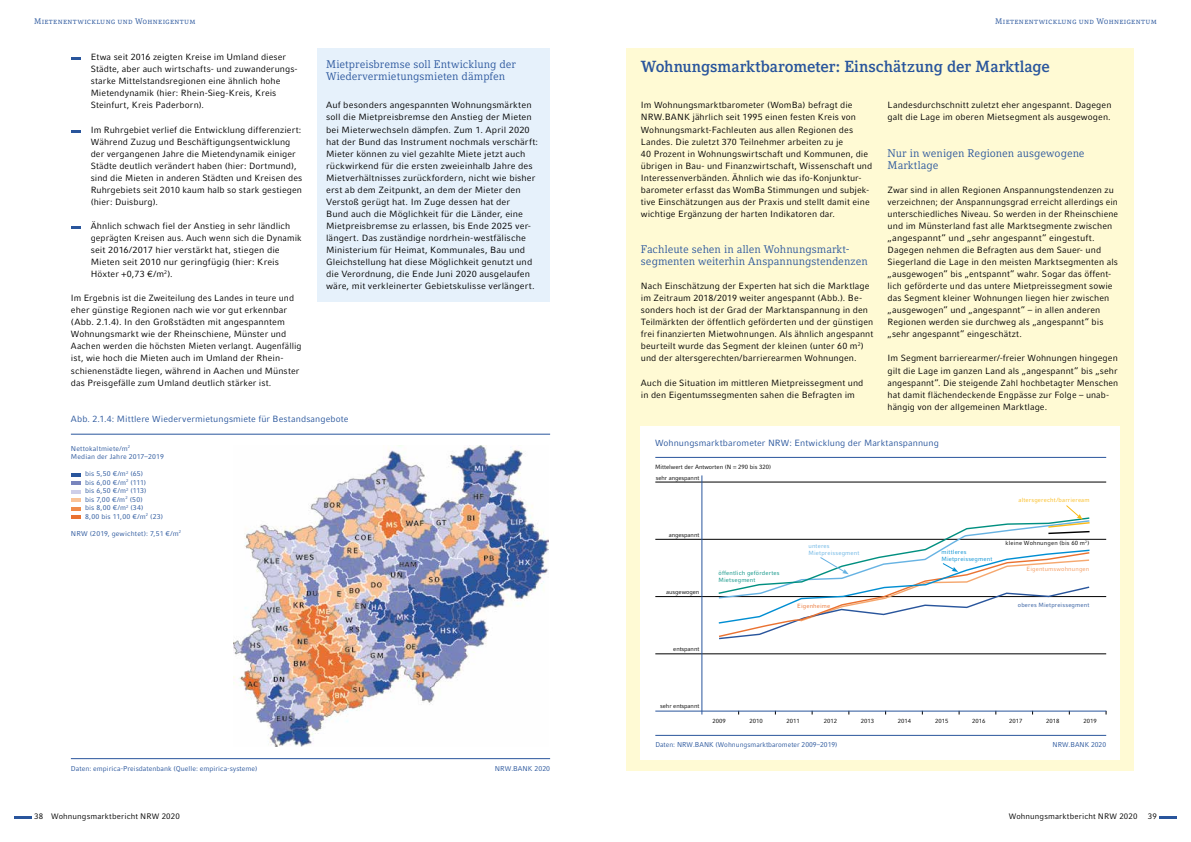
<style>
.page{position:relative;width:1191px;height:842px;background:#fff}
.page>*{position:absolute;margin:0;border:0;box-sizing:border-box;transform-origin:0 0}
.t1{font:700 16px "Compatil Letter LT";letter-spacing:-.005em;color:#29559c}
.t2{font:11px/12px "Compatil Letter LT";color:#29559c}
.t3{font:9px/12px "Compatil Fact LT";letter-spacing:.01em;color:#000}
.t4{font:9px "Compatil Fact LT";letter-spacing:.01em;color:#29559c}
.t5{font:8px "Compatil Letter LT Regular SC";letter-spacing:.045em;color:#29559c}
.t6{font:8px "Compatil Fact LT";letter-spacing:.015em;color:#000}
.t7{font:7px/8.5px "Compatil Fact LT";color:#29559c}
.t8{font:7px/8.5px "Compatil Fact LT";letter-spacing:.02em;color:#29559c}
.t9{font:6.1px "Compatil Fact LT";color:#000}
.t10{font:6px "Compatil Fact LT";letter-spacing:-.005em;color:#000}
.t11{font:6px/7px "Compatil Fact LT";letter-spacing:.025em;color:#008f80}
.t12{font:6px/7px "Compatil Fact LT";letter-spacing:.025em;color:#008ed2}
.t13{font:6px "Compatil Fact LT";letter-spacing:.025em;color:#faba17}
.t14{font:6px "Compatil Fact LT";letter-spacing:.02em;color:#000}
.t15{font:6px/7px "Compatil Fact LT";letter-spacing:.025em;color:#67b3e3}
.t16{font:6px "Compatil Fact LT";letter-spacing:.025em;color:#29559c}
.t17{font:6px "Compatil Fact LT";letter-spacing:.025em;color:#f3985b}
.t18{font:6px "Compatil Fact LT";letter-spacing:.02em;color:#ea7231}
</style>
<div class="page">
<hr style="left:1159px;top:816px;width:17px;height:3px;background:#29559c">
<hr style="left:14px;top:816px;width:17px;height:3px;background:#29559c">
<svg style="left:71px;top:57px;width:10px;height:3px"></svg>
<svg style="left:71px;top:130px;width:10px;height:3px"></svg>
<svg style="left:71px;top:226px;width:10px;height:3px"></svg>
<div style="left:317px;top:48px;width:233px;height:253px;background:#e6f1fb"></div>
<img style="left:233px;top:446px;width:315px;height:300px">
<svg style="left:71px;top:473px;width:10px;height:3px"></svg>
<svg style="left:71px;top:482px;width:10px;height:11px"></svg>
<svg style="left:71px;top:499px;width:10px;height:11px"></svg>
<svg style="left:71px;top:516px;width:10px;height:3px"></svg>
<hr style="left:71px;top:758px;width:479px;height:1px;background:#29559c">
<hr style="left:71px;top:434px;width:479px;height:1px;background:#29559c">
<div style="left:626px;top:48px;width:508px;height:723px;background:#fffad4"></div>
<div style="left:641px;top:426px;width:479px;height:333px;background:#fff"></div>
<hr style="left:655px;top:482px;width:451px;height:1px;background:#000">
<hr style="left:655px;top:539px;width:451px;height:1px;background:#000">
<hr style="left:655px;top:596px;width:451px;height:1px;background:#000">
<hr style="left:655px;top:654px;width:451px;height:1px;background:#000">
<hr style="left:701px;top:475px;width:1px;height:239px;background:#29559c">
<hr style="left:655px;top:457px;width:451px;height:1px;background:#29559c">
<hr style="left:655px;top:735px;width:451px;height:1px;background:#29559c">
<hr style="left:655px;top:711px;width:451px;height:1px;background:#29559c">
<svg style="left:717px;top:505px;width:374px;height:135px"></svg>
<p class="t5" style="left:34px;top:17px;width:163px">Mietenentwicklung und Wohneigentum</p>
<p class="t5" style="left:995px;top:17px;width:163px">Mietenentwicklung und Wohneigentum</p>
<p class="t3" style="left:91px;top:51px;width:208px">Etwa seit 2016 zeigten Kreise im Umland dieser Städte, aber auch wirtschafts- und zuwanderungs&shy;starke Mittelstandsregionen eine ähnlich hohe Mietendynamik (hier: Rhein-Sieg-Kreis, Kreis Steinfurt, Kreis Paderborn).</p>
<p class="t3" style="left:91px;top:123px;width:213px">Im Ruhrgebiet verlief die Entwicklung differenziert:<br>Während Zuzug und Beschäftigungsentwicklung der vergangenen Jahre die Mietendynamik einiger Städte deutlich verändert haben (hier: Dortmund), sind die Mieten in anderen Städten und Kreisen des Ruhrgebiets seit 2010 kaum halb so stark gestiegen (hier: Duisburg).</p>
<p class="t3" style="left:91px;top:220px;width:212px">Ähnlich schwach fiel der Anstieg in sehr ländlich geprägten Kreisen aus. Auch wenn sich die Dynamik seit 2016/2017 hier verstärkt hat, stiegen die Mieten seit 2010 nur geringfügig (hier: Kreis Höxter +0,73 €/m<sup>2</sup>).</p>
<p class="t3" style="left:71px;top:292px;width:232px">Im Ergebnis ist die Zweiteilung des Landes in teure und eher günstige Regionen nach wie vor gut erkennbar (Abb. 2.1.4). In den Großstädten mit angespanntem Wohnungsmarkt wie der Rheinschiene, Münster und Aachen werden die höchsten Mieten verlangt. Augenfällig ist, wie hoch die Mieten auch im Umland der Rhein&shy;schienenstädte liegen, während in Aachen und Münster das Preisgefälle zum Umland deutlich stärker ist.</p>
<p class="t2" style="left:326px;top:58px;width:191px">Mietpreisbremse soll Entwicklung der<br>Wiedervermietungsmieten dämpfen</p>
<p class="t3" style="left:326px;top:99px;width:214px">Auf besonders angespannten Wohnungsmärkten soll die Mietpreisbremse den Anstieg der Mieten bei Mieterwechseln dämpfen. Zum 1. April 2020 hat der Bund das Instrument nochmals verschärft:<br>Mieter können zu viel gezahlte Miete jetzt auch rückwirkend für die ersten zweieinhalb Jahre des Mietverhältnisses zurückfordern, nicht wie bisher erst ab dem Zeitpunkt, an dem der Mieter den Verstoß gerügt hat. Im Zuge dessen hat der<br>Bund auch die Möglichkeit für die Länder, eine Mietpreisbremse zu erlassen, bis Ende 2025 ver&shy;längert. Das zuständige nordrhein-westfälische Ministerium für Heimat, Kommunales, Bau und Gleichstellung hat diese Möglichkeit genutzt und die Verordnung, die Ende Juni 2020 ausgelaufen wäre, mit verkleinerter Gebietskulisse verlängert.</p>
<h1 class="t1" style="left:641px;top:57px;width:410px">Wohnungsmarktbarometer: Einschätzung der Marktlage</h1>
<p class="t3" style="left:641px;top:99px;width:233px">Im Wohnungsmarktbarometer (WomBa) befragt die NRW.BANK jährlich seit 1995 einen festen Kreis von Wohnungsmarkt-Fachleuten aus allen Regionen des Landes. Die zuletzt 370 Teilnehmer arbeiten zu je<br>40 Prozent in Wohnungswirtschaft und Kommunen, die übrigen in Bau- und Finanzwirtschaft, Wissenschaft und Interessenverbänden. Ähnlich wie das ifo-Konjunktur&shy;barometer erfasst das WomBa Stimmungen und subjek&shy;tive Einschätzungen aus der Praxis und stellt damit eine wichtige Ergänzung der harten Indikatoren dar.</p>
<p class="t2" style="left:641px;top:243px;width:228px">Fachleute sehen in allen Wohnungsmarkt&shy;segmenten weiterhin Anspannungstendenzen</p>
<p class="t3" style="left:641px;top:280px;width:234px">Nach Einschätzung der Experten hat sich die Marktlage im Zeitraum 2018/2019 weiter angespannt (Abb.). Be&shy;sonders hoch ist der Grad der Marktanspannung in den Teilmärkten der öffentlich geförderten und der günstigen frei finanzierten Mietwohnungen. Als ähnlich angespannt beurteilt wurde das Segment der kleinen (unter 60 m<sup>2</sup>) und der altersgerechten/barrierearmen Wohnungen.</p>
<p class="t3" style="left:641px;top:376px;width:224px">Auch die Situation im mittleren Mietpreissegment und in den Eigentumssegmenten sahen die Befragten im</p>
<p class="t3" style="left:887px;top:99px;width:225px">Landesdurchschnitt zuletzt eher angespannt. Dagegen galt die Lage im oberen Mietsegment als ausgewogen.</p>
<p class="t2" style="left:887px;top:147px;width:199px">Nur in wenigen Regionen ausgewogene<br>Marktlage</p>
<p class="t3" style="left:887px;top:184px;width:232px">Zwar sind in allen Regionen Anspannungstendenzen zu verzeichnen; der Anspannungsgrad erreicht allerdings ein unterschiedliches Niveau. So werden in der Rheinschiene und im Münsterland fast alle Marktsegmente zwischen „angespannt“ und „sehr angespannt“ eingestuft.<br>Dagegen nehmen die Befragten aus dem Sauer- und Siegerland die Lage in den meisten Marktsegmenten als „ausgewogen“ bis „entspannt“ wahr. Sogar das öffent&shy;lich geförderte und das untere Mietpreissegment sowie das Segment kleiner Wohnungen liegen hier zwischen „ausgewogen“ und „angespannt“ – in allen anderen Regionen werden sie durchweg als „angespannt“ bis „sehr angespannt“ eingeschätzt.</p>
<p class="t3" style="left:887px;top:352px;width:232px">Im Segment barrierearmer/-freier Wohnungen hingegen gilt die Lage im ganzen Land als „angespannt“ bis „sehr angespannt“. Die steigende Zahl hochbetagter Menschen hat damit flächendeckende Engpässe zur Folge – unab&shy;hängig von der allgemeinen Marktlage.</p>
<p class="t4" style="left:655px;top:437px;width:285px">Wohnungsmarktbarometer NRW: Entwicklung der Marktanspannung</p>
<p class="t10" style="left:655px;top:474px;width:45px">sehr angespannt</p>
<p class="t4" style="left:71px;top:413px;width:279px">Abb. 2.1.4: Mittlere Wiedervermietungsmiete für Bestandsangebote</p>
<p class="t8" style="left:71px;top:444px;width:94px">Nettokaltmiete/m<sup>2<br></sup>Median der Jahre 2017–2019</p>
<p class="t7" style="left:85px;top:469px;width:80px">bis 5,50 €/m<sup>2</sup> (65)<br>bis 6,00 €/m<sup>2</sup> (111)<br>bis 6,50 €/m<sup>2</sup> (113)<br>bis 7,00 €/m<sup>2</sup> (50)<br>bis 8,00 €/m<sup>2</sup> (34)<br>8,00 bis 11,00 €/m<sup>2</sup> (23)</p>
<p class="t8" style="left:71px;top:529px;width:112px">NRW (2019, gewichtet): 7,51 €/m<sup>2</sup></p>
<p class="t9" style="left:655px;top:463px;width:118px">Mittelwert der Antworten (N = 290 bis 320)</p>
<p class="t13" style="left:1018px;top:497px;width:73px">altersgerecht/barrieream</p>
<p class="t14" style="left:1005px;top:540px;width:85px">kleine Wohnungen (bis 60 m<sup>2</sup>)</p>
<p class="t17" style="left:1026px;top:566px;width:64px">Eigentumswohnungen</p>
<p class="t10" style="left:668px;top:531px;width:32px">angespannt</p>
<p class="t15" style="left:808px;top:542px;width:52px">unteres<br>Mietpreissegment</p>
<p class="t12" style="left:941px;top:549px;width:52px">mittleres<br>Mietpreissegment</p>
<p class="t11" style="left:718px;top:569px;width:63px">öffentlich gefördertes<br>Mietsegment</p>
<p class="t10" style="left:666px;top:588px;width:35px">ausgewogen</p>
<p class="t10" style="left:673px;top:645px;width:28px">entspannt</p>
<p class="t10" style="left:660px;top:703px;width:41px">sehr entspannt</p>
<p class="t18" style="left:797px;top:602px;width:35px">Eigenheime</p>
<p class="t16" style="left:1018px;top:601px;width:73px">oberes Mietpreissegment</p>
<p class="t7" style="left:71px;top:764px;width:188px">Daten: empirica-Preisdatenbank (Quelle: empirica-systeme)</p>
<p class="t7" style="left:495px;top:764px;width:57px">NRW.BANK 2020</p>
<p class="t10" style="left:712px;top:718px;width:15px">2009</p>
<p class="t10" style="left:749px;top:718px;width:15px">2010</p>
<p class="t10" style="left:786px;top:718px;width:15px">2011</p>
<p class="t10" style="left:823px;top:718px;width:15px">2012</p>
<p class="t10" style="left:861px;top:718px;width:15px">2013</p>
<p class="t10" style="left:898px;top:718px;width:15px">2014</p>
<p class="t10" style="left:935px;top:718px;width:15px">2015</p>
<p class="t10" style="left:972px;top:718px;width:15px">2016</p>
<p class="t10" style="left:1009px;top:718px;width:15px">2017</p>
<p class="t10" style="left:1046px;top:718px;width:15px">2018</p>
<p class="t10" style="left:1083px;top:718px;width:15px">2019</p>
<p class="t7" style="left:655px;top:740px;width:184px">Daten: NRW.BANK (Wohnungsmarktbarometer 2009–2019)</p>
<p class="t7" style="left:1052px;top:740px;width:55px">NRW.BANK 2020</p>
<p class="t6" style="left:34px;top:812px;width:147px">38 Wohnungsmarktbericht NRW 2020</p>
<p class="t6" style="left:1008px;top:812px;width:130px">Wohnungsmarktbericht NRW 2020</p>
<p class="t6" style="left:1147px;top:812px;width:11px">39</p>
</div>
